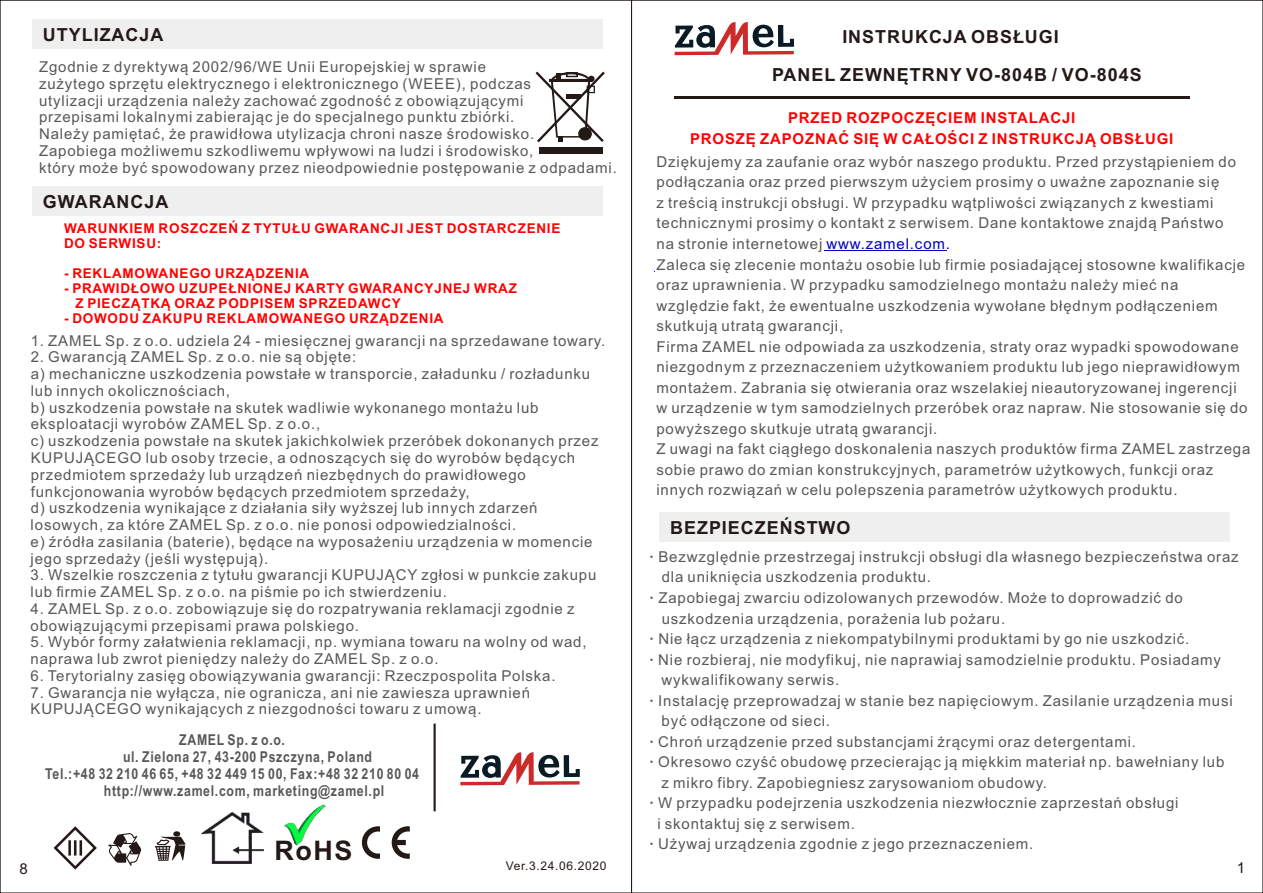
<style>
.page{position:relative;width:1263px;height:893px;background:#fff}
.page>*{position:absolute;margin:0;border:0;box-sizing:border-box;transform-origin:0 0}
.t1{font:700 27px "Arial";color:#231916}
.t2{font:700 18px "Arial";letter-spacing:.055em;color:#231916}
.t3{font:15px/16.8px "Arial";letter-spacing:.055em;color:#595857}
.t4{font:700 15px "Arial";letter-spacing:.055em;color:#595857;scale:.82 1}
.t5{font:700 15px/20.5px "Arial";letter-spacing:.055em;color:#f00;text-align:center}
.t6{font:15px "Arial";color:#231916}
.t7{font:700 13.5px/15.1px "Arial";letter-spacing:.055em;color:#f00}
.t8{font:12px "Arial";letter-spacing:.055em;color:#231916}
.s1{color:#0000c4}
.s2{font-weight:700}
</style>
<div class="page">
<hr style="left:674px;top:96px;width:516px;height:3px;background:#231916">
<svg style="left:675px;top:22px;width:119px;height:33px"></svg>
<hr style="left:824px;top:250px;width:123px;height:1px;background:#0000c4">
<div style="left:659px;top:512px;width:571px;height:30px;background:#efeff0"></div>
<div style="left:32px;top:20px;width:571px;height:29px;background:#efeff0"></div>
<div style="left:32px;top:186px;width:571px;height:30px;background:#efeff0"></div>
<hr style="left:434px;top:724px;width:2px;height:87px;background:#231916">
<svg style="left:460px;top:752px;width:120px;height:33px"></svg>
<svg style="left:362px;top:826px;width:48px;height:33px"></svg>
<img style="left:284px;top:804px;width:42px;height:42px">
<svg style="left:535px;top:72px;width:70px;height:70px"></svg>
<div style="left:539px;top:148px;width:63px;height:6px;background:#231916"></div>
<svg style="left:155px;top:831px;width:31px;height:30px"></svg>
<svg style="left:108px;top:833px;width:33px;height:33px"></svg>
<img style="left:202px;top:813px;width:61px;height:51px">
<svg style="left:53px;top:826px;width:44px;height:44px"></svg>
<p class="t2" style="left:43px;top:28px;width:122px">UTYLIZACJA</p>
<p class="t2" style="left:842px;top:30px;width:218px">INSTRUKCJA OBSŁUGI</p>
<p class="t3" style="left:39px;top:60px;width:579px">Zgodnie z dyrektywą 2002/96/WE Unii Europejskiej w sprawie<br>zużytego sprzętu elektrycznego i elektronicznego (WEEE), podczas<br>utylizacji urządzenia należy zachować zgodność z obowiązującymi<br>przepisami lokalnymi zabierając je do specjalnego punktu zbiórki.<br>Należy pamiętać, że prawidłowa utylizacja chroni nasze środowisko.<br>Zapobiega możliwemu szkodliwemu wpływowi na ludzi i środowisko,<br>który może być spowodowany przez nieodpowiednie postępowanie z odpadami.</p>
<p class="t2" style="left:772px;top:68px;width:371px">PANEL ZEWNĘTRNY VO-804B / VO-804S</p>
<p class="t5" style="left:690px;top:109px;width:485px">PRZED ROZPOCZĘCIEM INSTALACJI<br>PROSZĘ ZAPOZNAĆ SIĘ W CAŁOŚCI Z INSTRUKCJĄ OBSŁUGI</p>
<p class="t3" style="left:656px;top:153px;width:595px;line-height:20.5px">Dziękujemy za zaufanie oraz wybór naszego produktu. Przed przystąpieniem do podłączania oraz przed pierwszym użyciem prosimy o uważne zapoznanie się<br>z treścią instrukcji obsługi. W przypadku wątpliwości związanych z kwestiami technicznymi prosimy o kontakt z serwisem. Dane kontaktowe znajdą Państwo<br>na stronie internetowej <span class="s1">www.zamel.com.<br></span>Zaleca się zlecenie montażu osobie lub firmie posiadającej stosowne kwalifikacje oraz uprawnienia. W przypadku samodzielnego montażu należy mieć na względzie fakt, że ewentualne uszkodzenia wywołane błędnym podłączeniem skutkują utratą gwarancji,<br>Firma ZAMEL nie odpowiada za uszkodzenia, straty oraz wypadki spowodowane niezgodnym z przeznaczeniem użytkowaniem produktu lub jego nieprawidłowym montażem. Zabrania się otwierania oraz wszelakiej nieautoryzowanej ingerencji w urządzenie w tym samodzielnych przeróbek oraz napraw. Nie stosowanie się do powyższego skutkuje utratą gwarancji.<br>Z uwagi na fakt ciągłego doskonalenia naszych produktów firma ZAMEL zastrzega sobie prawo do zmian konstrukcyjnych, parametrów użytkowych, funkcji oraz innych rozwiązań w celu polepszenia parametrów użytkowych produktu.</p>
<p class="t2" style="left:670px;top:521px;width:182px">BEZPIECZEŃSTWO</p>
<p class="t2" style="left:43px;top:195px;width:127px">GWARANCJA</p>
<p class="t7" style="left:64px;top:222px;width:498px">WARUNKIEM ROSZCZEŃ Z TYTUŁU GWARANCJI JEST DOSTARCZENIE<br>DO SERWISU:</p>
<p class="t7" style="left:64px;top:267px;width:247px">- REKLAMOWANEGO URZĄDZENIA</p>
<p class="t7" style="left:75px;top:282px;width:443px;text-indent:-11px">- PRAWIDŁOWO UZUPEŁNIONEJ KARTY GWARANCYJNEJ WRAZ<br>Z PIECZĄTKĄ ORAZ PODPISEM SPRZEDAWCY</p>
<p class="t7" style="left:64px;top:312px;width:381px">- DOWODU ZAKUPU REKLAMOWANEGO URZĄDZENIA</p>
<p class="t3" style="left:31px;top:333px;width:576px">1. ZAMEL Sp. z o.o. udziela 24 - miesięcznej gwarancji na sprzedawane towary.</p>
<p class="t3" style="left:31px;top:350px;width:569px">2. Gwarancją ZAMEL Sp. z o.o. nie są objęte:<br>a) mechaniczne uszkodzenia powstałe w transporcie, załadunku / rozładunku lub innych okolicznościach,<br>b) uszkodzenia powstałe na skutek wadliwie wykonanego montażu lub eksploatacji wyrobów ZAMEL Sp. z o.o.,<br>c) uszkodzenia powstałe na skutek jakichkolwiek przeróbek dokonanych przez KUPUJĄCEGO lub osoby trzecie, a odnoszących się do wyrobów będących przedmiotem sprzedaży lub urządzeń niezbędnych do prawidłowego funkcjonowania wyrobów będących przedmiotem sprzedaży,<br>d) uszkodzenia wynikające z działania siły wyższej lub innych zdarzeń losowych, za które ZAMEL Sp. z o.o. nie ponosi odpowiedzialności.<br>e) źródła zasilania (baterie), będące na wyposażeniu urządzenia w momencie jego sprzedaży (jeśli występują).</p>
<p class="t3" style="left:31px;top:568px;width:567px">3. Wszelkie roszczenia z tytułu gwarancji KUPUJĄCY zgłosi w punkcie zakupu lub firmie ZAMEL Sp. z o.o. na piśmie po ich stwierdzeniu.</p>
<p class="t3" style="left:31px;top:601px;width:545px">4. ZAMEL Sp. z o.o. zobowiązuje się do rozpatrywania reklamacji zgodnie z obowiązującymi przepisami prawa polskiego.</p>
<p class="t3" style="left:31px;top:635px;width:557px">5. Wybór formy załatwienia reklamacji, np. wymiana towaru na wolny od wad, naprawa lub zwrot pieniędzy należy do ZAMEL Sp. z o.o.</p>
<p class="t3" style="left:31px;top:669px;width:526px">6. Terytorialny zasięg obowiązywania gwarancji: Rzeczpospolita Polska.</p>
<p class="t3" style="left:31px;top:685px;width:501px">7. Gwarancja nie wyłącza, nie ogranicza, ani nie zawiesza uprawnień<br>KUPUJĄCEGO wynikających z niezgodności towaru z umową.</p>
<p class="t4" style="left:179px;top:734px;width:131px">ZAMEL Sp. z o.o.</p>
<p class="t4" style="left:123px;top:751px;width:305px">ul. Zielona 27, 43-200 Pszczyna, Poland</p>
<p class="t4" style="left:45px;top:768px;width:457px">Tel.:+48 32 210 46 65, +48 32 449 15 00, Fax:+48 32 210 80 04</p>
<p class="t4" style="left:104px;top:785px;width:343px">http://www.zamel.com, marketing@zamel.pl</p>
<p class="t3" style="left:649px;top:550px;width:591px"><span class="s2">·</span> Bezwzględnie przestrzegaj instrukcji obsługi dla własnego bezpieczeństwa oraz</p>
<p class="t3" style="left:662px;top:570px;width:271px">dla uniknięcia uszkodzenia produktu.</p>
<p class="t3" style="left:649px;top:591px;width:535px"><span class="s2">·</span> Zapobiegaj zwarciu odizolowanych przewodów. Może to doprowadzić do</p>
<p class="t3" style="left:662px;top:611px;width:345px">uszkodzenia urządzenia, porażenia lub pożaru.</p>
<p class="t3" style="left:649px;top:632px;width:542px"><span class="s2">·</span> Nie łącz urządzenia z niekompatybilnymi produktami by go nie uszkodzić.</p>
<p class="t3" style="left:649px;top:652px;width:573px"><span class="s2">·</span> Nie rozbieraj, nie modyfikuj, nie naprawiaj samodzielnie produktu. Posiadamy</p>
<p class="t3" style="left:662px;top:673px;width:179px">wykwalifikowany serwis.</p>
<p class="t3" style="left:649px;top:693px;width:585px"><span class="s2">·</span> Instalację przeprowadzaj w stanie bez napięciowym. Zasilanie urządzenia musi</p>
<p class="t3" style="left:662px;top:714px;width:170px">być odłączone od sieci.</p>
<p class="t3" style="left:649px;top:734px;width:488px"><span class="s2">·</span> Chroń urządzenie przed substancjami żrącymi oraz detergentami.</p>
<p class="t3" style="left:649px;top:755px;width:577px"><span class="s2">·</span> Okresowo czyść obudowę przecierając ją miękkim materiał np. bawełniany lub</p>
<p class="t3" style="left:662px;top:775px;width:387px">z mikro fibry. Zapobiegniesz zarysowaniom obudowy.</p>
<p class="t3" style="left:649px;top:796px;width:531px"><span class="s2">·</span> W przypadku podejrzenia uszkodzenia niezwłocznie zaprzestań obsługi</p>
<p class="t3" style="left:657px;top:816px;width:199px">i skontaktuj się z serwisem.</p>
<p class="t3" style="left:649px;top:837px;width:386px"><span class="s2">·</span> Używaj urządzenia zgodnie z jego przeznaczeniem.</p>
<h1 class="t1" style="left:274px;top:840px;width:79px">RoHS</h1>
<p class="t6" style="left:19px;top:863px;width:10px">8</p>
<p class="t8" style="left:506px;top:861px;width:102px">Ver.3.24.06.2020</p>
<p class="t6" style="left:1237px;top:862px;width:10px">1</p>
</div>
